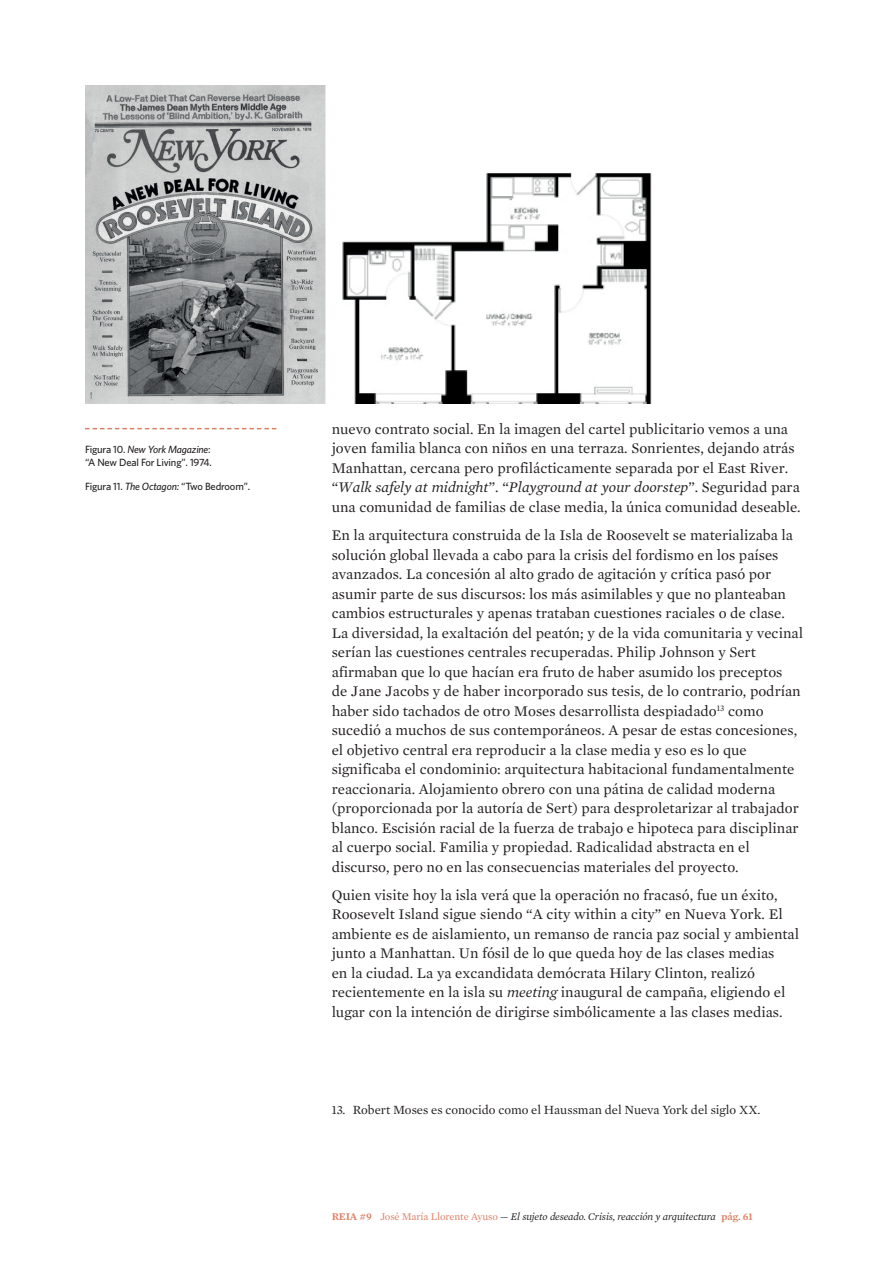
<style>
.page{position:relative;width:893px;height:1263px;background:#fff}
.page>*{position:absolute;margin:0;border:0;box-sizing:border-box;transform-origin:0 0}
.t1{font:15px/19.5px "Mercury Text G1";color:#231f20}
.t2{font:12.75px "Mercury Text G1";color:#231f20}
.t3{font:500 10.5px/13.5px "Whitney";letter-spacing:-.015em;color:#231f20}
.t4{font:italic 10.5px "Mercury Text G1";letter-spacing:-.015em;color:#231f20}
.s1{font-style:italic}
.s2{font-weight:600;font-style:normal;color:#de8065}
.s3{font-style:normal;color:#de8065}
.s4{font-style:normal}
</style>
<div class="page">
<img style="left:85px;top:85px;width:240px;height:318px">
<img style="left:342px;top:173px;width:310px;height:230px">
<svg style="left:85px;top:428px;width:191px;height:1px"></svg>
<p class="t3" style="left:85px;top:442px;width:128px">Figura 10. <span class="s1">New York Magazine</span>: “A New Deal For Living”. 1974.</p>
<p class="t3" style="left:85px;top:479px;width:167px">Figura 11. <span class="s1">The Octagon:</span> “Two Bedroom”.</p>
<p class="t1" style="left:332px;top:419px;width:471px">nuevo contrato social. En la imagen del cartel publicitario vemos a una joven familia blanca con niños en una terraza. Sonrientes, dejando atrás Manhattan, cercana pero profilácticamente separada por el East River. “<span class="s1">Walk safely at midnight</span>”. “<span class="s1">Playground at your doorstep</span>”. Seguridad para una comunidad de familias de clase media, la única comunidad deseable.</p>
<p class="t1" style="left:332px;top:525px;width:473px">En la arquitectura construida de la Isla de Roosevelt se materializaba la solución global llevada a cabo para la crisis del fordismo en los países avanzados. La concesión al alto grado de agitación y crítica pasó por asumir parte de sus discursos: los más asimilables y que no planteaban cambios estructurales y apenas trataban cuestiones raciales o de clase.<br>La diversidad, la exaltación del peatón; y de la vida comunitaria y vecinal serían las cuestiones centrales recuperadas. Philip Johnson y Sert afirmaban que lo que hacían era fruto de haber asumido los preceptos<br>de Jane Jacobs y de haber incorporado sus tesis, de lo contrario, podrían haber sido tachados de otro Moses desarrollista despiadado<sup>13</sup> como sucedió a muchos de sus contemporáneos. A pesar de estas concesiones, el objetivo central era reproducir a la clase media y eso es lo que significaba el condominio: arquitectura habitacional fundamentalmente reaccionaria. Alojamiento obrero con una pátina de calidad moderna (proporcionada por la autoría de Sert) para desproletarizar al trabajador blanco. Escisión racial de la fuerza de trabajo e hipoteca para disciplinar al cuerpo social. Familia y propiedad. Radicalidad abstracta en el discurso, pero no en las consecuencias materiales del proyecto.</p>
<p class="t1" style="left:332px;top:885px;width:469px">Quien visite hoy la isla verá que la operación no fracasó, fue un éxito, Roosevelt Island sigue siendo “A city within a city” en Nueva York. El ambiente es de aislamiento, un remanso de rancia paz social y ambiental junto a Manhattan. Un fósil de lo que queda hoy de las clases medias<br>en la ciudad. La ya excandidata demócrata Hilary Clinton, realizó recientemente en la isla su <span class="s1">meeting</span> inaugural de campaña, eligiendo el lugar con la intención de dirigirse simbólicamente a las clases medias.</p>
<p class="t2" style="left:332px;top:1102px;width:430px">13. Robert Moses es conocido como el Haussman del Nueva York del siglo XX.</p>
<p class="t4" style="left:332px;top:1210px;width:423px"><span class="s2">REIA #9</span> <span class="s3">José María Llorente Ayuso</span> <span class="s4">—</span> El sujeto deseado. Crisis, reacción y arquitectura <span class="s2">pág. 61</span></p>
</div>
